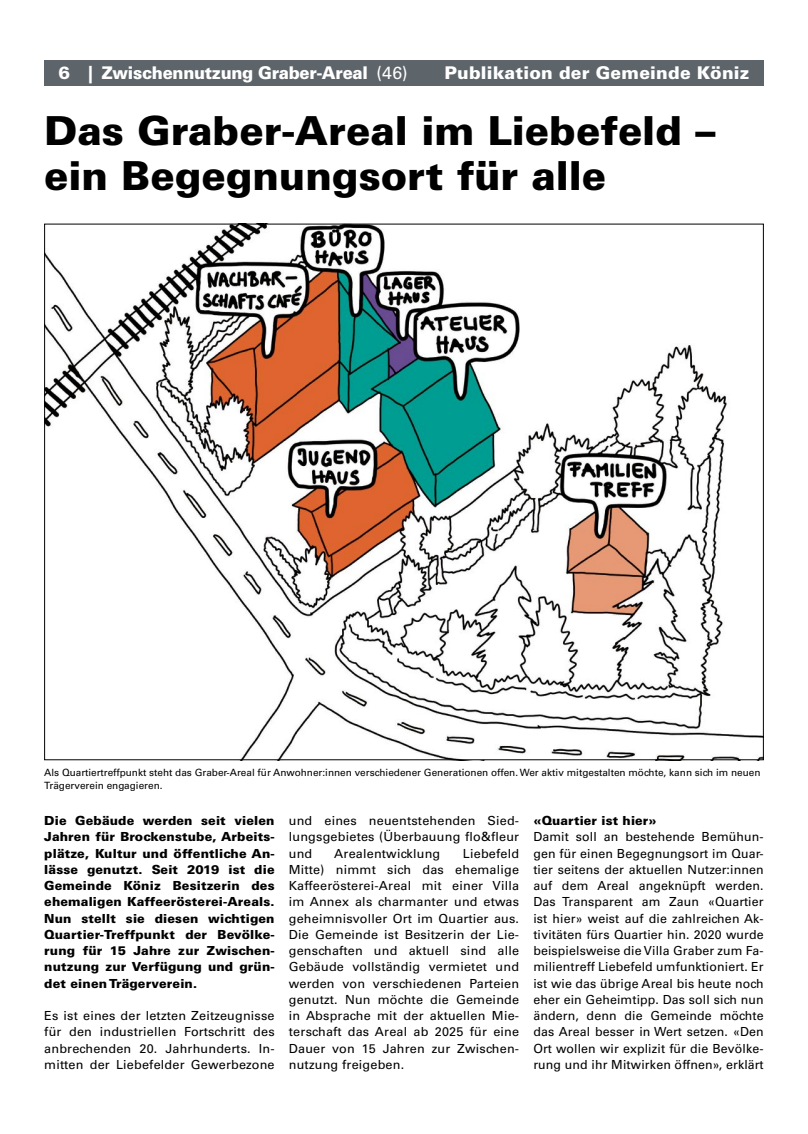
<style>
.page{position:relative;width:808px;height:1134px;background:#fff}
.page>*{position:absolute;margin:0;border:0;box-sizing:border-box;transform-origin:0 0}
.t1{font:900 40px/45px "Univers LT Std";letter-spacing:-.005em;color:#000}
.t2{font:900 17.5px "Univers LT Std";letter-spacing:-.01em;color:#fff}
.t3{font:900 17.5px "Univers LT Std";letter-spacing:.01em;color:#fff}
.t4{font:12.5px/16.2px "Univers LT Std";letter-spacing:.015em;color:#000;text-align:justify}
.t5{font:900 12.5px/16.2px "Univers LT Std";letter-spacing:.01em;color:#000;text-align:justify}
.t6{font:10px/12.5px "Univers LT Std";color:#000}
.s1{font-weight:400}
</style>
<div class="page">
<div style="left:44px;top:60px;width:720px;height:26px;background:#5e656a"></div>
<img style="left:46px;top:226px;width:716px;height:532px">
<h2 class="t2" style="left:58px;top:62px;width:351px">6 | Zwischennutzung Graber-Areal <span class="s1">(46)</span></h2>
<h2 class="t3" style="left:444px;top:62px;width:307px">Publikation der Gemeinde Köniz</h2>
<h1 class="t1" style="left:44px;top:108px;width:673px">Das Graber-Areal im Liebefeld – ein Begegnungsort für alle</h1>
<p class="t6" style="left:44px;top:767px;width:718px">Als Quartiertreffpunkt steht das Graber-Areal für Anwohner:innen verschiedener Generationen offen. Wer aktiv mitgestalten möchte, kann sich im neuen<br>Trägerverein engagieren.</p>
<p class="t5" style="left:44px;top:812px;width:232px">Die Gebäude werden seit vielen Jahren für Brockenstube, Arbeits&shy;plätze, Kultur und öffentliche An&shy;lässe genutzt. Seit 2019 ist die Gemeinde Köniz Besitzerin des ehemaligen Kaffeerösterei-Areals.<br>Nun stellt sie diesen wichtigen Quartier-Treffpunkt der Bevölke&shy;rung für 15 Jahre zur Zwischen&shy;nutzung zur Verfügung und grün&shy;det einen Trägerverein.</p>
<p class="t4" style="left:44px;top:1008px;width:232px">Es ist eines der letzten Zeitzeugnisse für den industriellen Fortschritt des anbrechenden 20. Jahrhunderts. In&shy;mitten der Liebefelder Gewerbezone</p>
<p class="t4" style="left:289px;top:813px;width:232px">und eines neuentstehenden Sied&shy;lungsgebietes (Überbauung flo&amp;fleur und</p>
<p class="t4" style="left:289px;top:845px;width:232px;text-indent:174px">Liebefeld Mitte) nimmt sich das ehemalige Kaffeerösterei-Areal mit einer Villa im Annex als charmanter und etwas geheimnisvoller Ort im Quartier aus.<br>Die Gemeinde ist Besitzerin der Lie&shy;genschaften und aktuell sind alle Gebäude vollständig vermietet und werden von verschiedenen Parteien genutzt. Nun möchte die Gemeinde in Absprache mit der aktuellen Mie&shy;terschaft das Areal ab 2025 für eine Dauer von 15 Jahren zur Zwischen&shy;nutzung freigeben.</p>
<p class="t4" style="left:334px;top:845px;width:108px">Arealentwicklung</p>
<p class="t5" style="left:533px;top:812px;width:125px">«Quartier ist hier»</p>
<p class="t4" style="left:533px;top:829px;width:232px">Damit soll an bestehende Bemühun&shy;gen für einen Begegnungsort im Quar&shy;tier seitens der aktuellen Nutzer:innen auf dem Areal angeknüpft werden.<br>Das Transparent am Zaun «Quartier ist hier» weist auf die zahlreichen Ak&shy;tivitäten fürs Quartier hin. 2020 wurde beispielsweise die Villa Graber zum Fa&shy;milientreff Liebefeld umfunktioniert. Er ist wie das übrige Areal bis heute noch eher ein Geheimtipp. Das soll sich nun ändern, denn die Gemeinde möchte das Areal besser in Wert setzen. «Den Ort wollen wir explizit für die Bevölke&shy;rung und ihr Mitwirken öffnen», erklärt</p>
</div>
